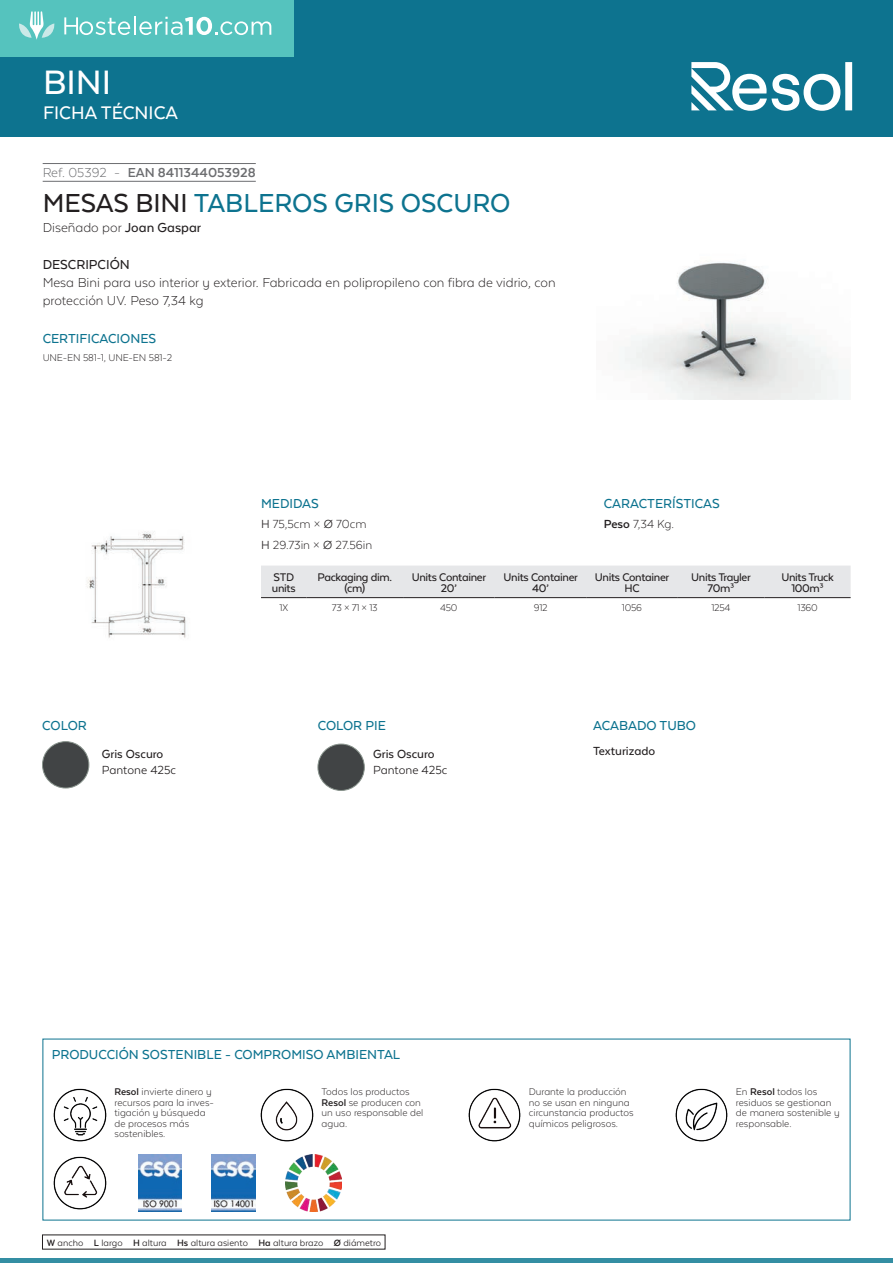
<style>
.page{position:relative;width:893px;height:1263px;background:#fff}
.page>*{position:absolute;margin:0;border:0;box-sizing:border-box;transform-origin:0 0}
.t1{font:500 39px "Texta Alt";color:#fff}
.t2{font:500 30px "Texta Alt";color:#0d738f}
.t3{font:500 21px "Texta Alt";color:#fff}
.t4{font:300 15px/18px "Texta Alt";color:#231f20}
.t5{font:500 15px "Texta Alt";color:#0d738f}
.t6{font:700 15px "Texta Alt";color:#6c6d70}
.t7{font:500 15px "Texta Alt";color:#231f20}
.t8{font:300 13.5px/20.4px "Texta Alt";color:#231f20}
.t9{font:500 13.5px "Texta Alt";color:#231f20}
.t10{font:13.5px "Texta Alt";color:#231f20}
.t11{font:500 12.75px/10.5px "Texta Alt";letter-spacing:-.025em;color:#231f20;text-align:center}
.t12{font:300 11.25px/10.5px "Texta Alt";color:#231f20}
.t13{font:10.5px "Texta Alt";color:#231f20}
.s1{font-weight:300}
.s2{color:#231f20}
.s3{font-weight:500}
.s4{font-weight:700}
.s5{font-weight:400}
</style>
<div class="page">
<div style="left:0;top:0;width:893px;height:137px;background:#0d738f"></div>
<hr style="left:0;top:1259px;width:893px;height:4px;background:#348ea3">
<svg style="left:691px;top:62px;width:161px;height:49px"></svg>
<hr style="left:43px;top:163px;width:213px;height:1px;background:#6c6d70">
<hr style="left:43px;top:181px;width:213px;height:1px;background:#6c6d70">
<img style="left:624px;top:262px;width:215px;height:138px">
<div style="left:42px;top:742px;width:47px;height:46px;background:#414445;border-radius:23px"></div>
<div style="left:42px;top:741px;width:47px;height:47px;border:1px solid #89948d;border-radius:50%"></div>
<div style="left:318px;top:744px;width:46px;height:46px;background:#414445;border-radius:23px"></div>
<div style="left:318px;top:744px;width:46px;height:47px;border:1px solid #89948d;border-radius:50%"></div>
<img style="left:87px;top:531px;width:99px;height:107px">
<div style="left:261px;top:565px;width:590px;height:32px;background:#e6e7e9"></div>
<hr style="left:261px;top:597px;width:46px;height:1px;background:#231f20">
<hr style="left:307px;top:597px;width:96px;height:1px;background:#231f20">
<hr style="left:403px;top:597px;width:92px;height:1px;background:#231f20">
<hr style="left:495px;top:597px;width:92px;height:1px;background:#231f20">
<hr style="left:587px;top:597px;width:90px;height:1px;background:#231f20">
<hr style="left:677px;top:597px;width:88px;height:1px;background:#231f20">
<hr style="left:765px;top:597px;width:86px;height:1px;background:#231f20">
<img style="left:53px;top:1088px;width:54px;height:54px">
<img style="left:260px;top:1088px;width:54px;height:54px">
<img style="left:468px;top:1088px;width:53px;height:54px">
<img style="left:675px;top:1088px;width:53px;height:54px">
<img style="left:53px;top:1156px;width:54px;height:54px">
<img style="left:138px;top:1155px;width:44px;height:56px">
<img style="left:212px;top:1155px;width:43px;height:56px">
<img style="left:285px;top:1155px;width:57px;height:56px">
<div style="left:0;top:0;width:293px;height:57px;background:#55c3be"></div>
<svg style="left:64px;top:16px;width:207px;height:19px"></svg>
<svg style="left:19px;top:11px;width:36px;height:29px"></svg>
<h1 class="t1" style="left:43px;top:62px;width:70px">BINI</h1>
<h3 class="t3" style="left:43px;top:102px;width:136px">FICHA TÉCNICA</h3>
<h3 class="t6" style="left:43px;top:164px;width:215px"><span class="s1">Ref. 05392 -</span> EAN 8411344053928</h3>
<h2 class="t2" style="left:43px;top:188px;width:469px"><span class="s2">MESAS BINI</span> TABLEROS GRIS OSCURO</h2>
<h3 class="t4" style="left:43px;top:218px;width:160px">Diseñado por <span class="s3">Joan Gaspar</span></h3>
<h3 class="t7" style="left:43px;top:257px;width:89px">DESCRIPCIÓN</h3>
<h3 class="t4" style="left:43px;top:273px;width:515px">Mesa Bini para uso interior y exterior. Fabricada en polipropileno con fibra de vidrio, con protección UV. Peso 7,34 kg</h3>
<h3 class="t5" style="left:43px;top:331px;width:115px">CERTIFICACIONES</h3>
<p class="t12" style="left:43px;top:352px;width:131px">UNE-EN 581-1, UNE-EN 581-2</p>
<h3 class="t5" style="left:42px;top:718px;width:46px">COLOR</h3>
<p class="t9" style="left:102px;top:747px;width:63px">Gris Oscuro</p>
<p class="t10" style="left:102px;top:763px;width:76px">Pantone 425c</p>
<h3 class="t5" style="left:604px;top:495px;width:117px">CARACTERÍSTICAS</h3>
<p class="t8" style="left:604px;top:514px;width:72px"><span class="s4">Peso</span> 7,34 Kg.</p>
<h3 class="t5" style="left:261px;top:495px;width:59px">MEDIDAS</h3>
<p class="t8" style="left:261px;top:514px;width:113px"><span class="s5">H</span> 75,5cm × <span class="s5">Ø</span> 70cm<br><span class="s5">H</span> 29.73in × <span class="s5">Ø</span> 27.56in</p>
<p class="t11" style="left:272px;top:572px;width:25px;text-align:left">STD units</p>
<p class="t11" style="left:317px;top:572px;width:76px">Packaging dim. (cm)</p>
<p class="t11" style="left:412px;top:572px;width:76px">Units Container<br>20’</p>
<p class="t11" style="left:504px;top:572px;width:76px">Units Container<br>40’</p>
<p class="t11" style="left:595px;top:572px;width:76px">Units Container<br>HC</p>
<p class="t11" style="left:691px;top:572px;width:61px">Units Trayler<br>70m³</p>
<p class="t11" style="left:781px;top:572px;width:54px">Units Truck<br>100m³</p>
<p class="t12" style="left:279px;top:602px;width:10px">1X</p>
<p class="t12" style="left:332px;top:602px;width:47px">73 × 71 × 13</p>
<p class="t12" style="left:440px;top:602px;width:19px">450</p>
<p class="t12" style="left:534px;top:602px;width:15px">912</p>
<p class="t12" style="left:622px;top:602px;width:22px">1056</p>
<p class="t12" style="left:711px;top:602px;width:21px">1254</p>
<p class="t12" style="left:797px;top:602px;width:22px">1360</p>
<h3 class="t5" style="left:318px;top:718px;width:70px">COLOR PIE</h3>
<p class="t9" style="left:373px;top:746px;width:63px">Gris Oscuro</p>
<p class="t10" style="left:373px;top:763px;width:76px">Pantone 425c</p>
<h3 class="t5" style="left:593px;top:718px;width:104px">ACABADO TUBO</h3>
<p class="t9" style="left:593px;top:744px;width:64px">Texturizado</p>
<h3 class="t5" style="left:52px;top:1047px;width:350px">PRODUCCIÓN SOSTENIBLE - COMPROMISO AMBIENTAL</h3>
<p class="t12" style="left:114px;top:1086px;width:101px"><span class="s4">Resol</span> invierte dinero y recursos para la inves&shy;tigación y búsqueda de procesos más sostenibles.</p>
<p class="t12" style="left:322px;top:1086px;width:103px">Todos los productos<br><span class="s4">Resol</span> se producen con un uso responsable del agua.</p>
<p class="t12" style="left:529px;top:1086px;width:106px">Durante la producción no se usan en ninguna circunstancia productos químicos peligrosos.</p>
<p class="t12" style="left:736px;top:1086px;width:105px">En <span class="s4">Resol</span> todos los residuos se gestionan de manera sostenible y responsable.</p>
<p class="t13" style="left:47px;top:1237px;width:336px"><span class="s4">W</span> ancho <span class="s4">L</span> largo <span class="s4">H</span> altura <span class="s4">Hs</span> altura asiento <span class="s4">Ha</span> altura brazo <span class="s4">Ø</span> diámetro</p>
</div>
